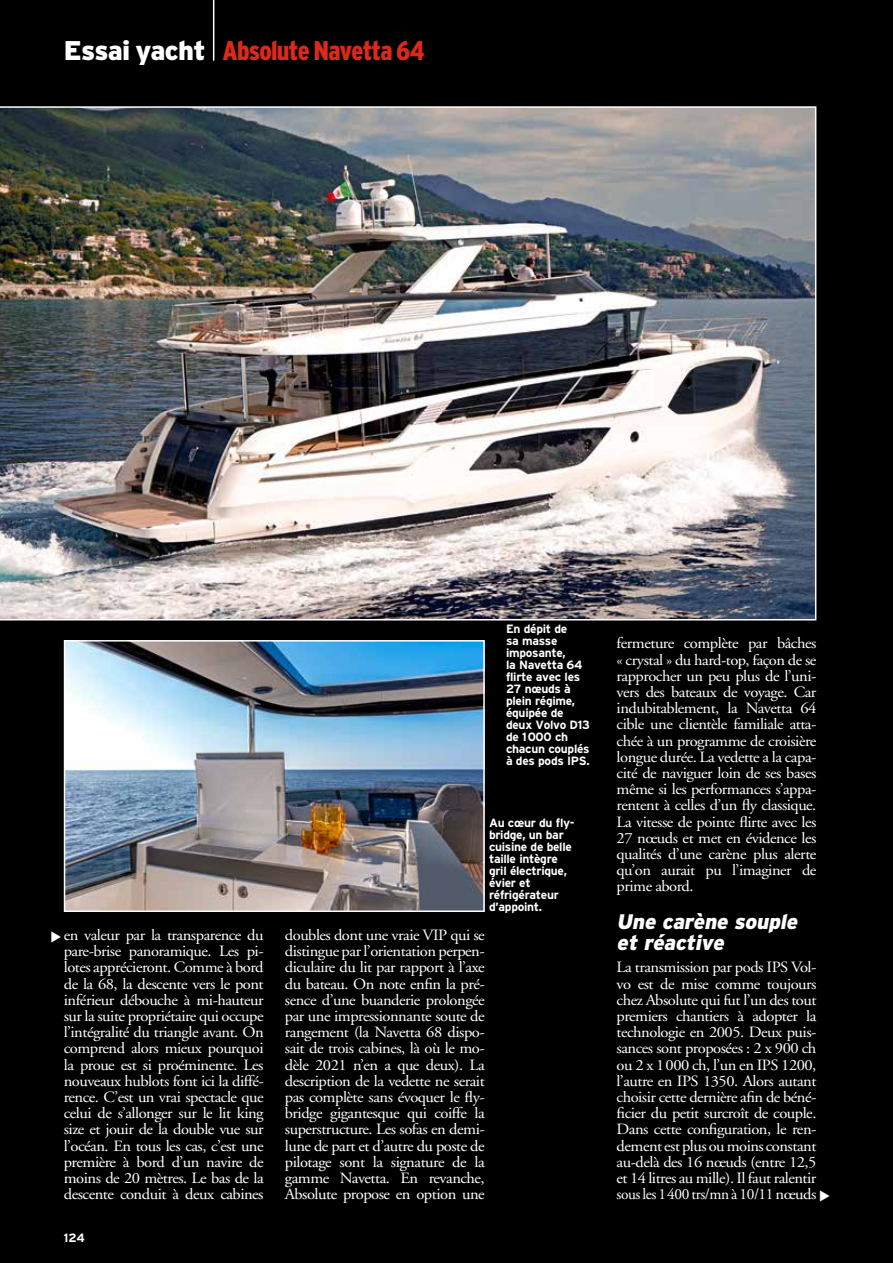
<style>
.page{position:relative;width:893px;height:1263px;background:#000}
.page>*{position:absolute;margin:0;border:0;box-sizing:border-box;transform-origin:0 0}
.t1{font:900 condensed 27px "Interstate";letter-spacing:-.03em;color:#dc291a}
.t2{font:italic 900 21px/21px "Interstate";color:#fff}
.t3{font:15.6px/16.2px "Adobe Garamond";letter-spacing:-.03em;color:#fff;text-align:justify;scale:1.05 1}
.t4{font:700 12px/12px "Interstate";letter-spacing:-.025em;color:#fff}
.s1{font-stretch:normal;color:#fff}
</style>
<div class="page">
<img style="left:0;top:106px;width:816px;height:514px">
<img style="left:67px;top:643px;width:415px;height:266px">
<div style="left:64px;top:640px;width:421px;height:272px;border:2px solid #fff"></div>
<hr style="left:213px;top:0;width:1px;height:61px;background:#fff">
<h1 class="t1" style="left:64px;top:36px;width:362px"><span class="s1">Essai yacht</span> Absolute Navetta 64</h1>
<p class="t4" style="left:506px;top:623px;width:85px">En dépit de<br>sa masse imposante,<br>la Navetta 64 flirte avec les<br>27 nœuds à plein régime, équipée de deux Volvo D13 de 1000 ch chacun couplés à des pods IPS.</p>
<p class="t4" style="left:489px;top:817px;width:87px">Au cœur du fly&shy;bridge, un bar cuisine de belle taille intègre gril électrique, évier et réfrigérateur d’appoint.</p>
<p class="t3" style="left:64px;top:927px;width:192px">en valeur par la transparence du pare-brise panoramique. Les pi&shy;lotes apprécieront. Comme à bord de la 68, la descente vers le pont inférieur débouche à mi-hauteur sur la suite propriétaire qui occupe l’intégralité du triangle avant. On comprend alors mieux pourquoi la proue est si proéminente. Les nouveaux hublots font ici la diffé&shy;rence. C’est un vrai spectacle que celui de s’allonger sur le lit king size et jouir de la double vue sur l’océan. En tous les cas, c’est une première à bord d’un navire de moins de 20 mètres. Le bas de la descente conduit à deux cabines</p>
<p class="t3" style="left:285px;top:927px;width:192px">doubles dont une vraie VIP qui se distingue par l’orientation perpen&shy;diculaire du lit par rapport à l’axe du bateau. On note enfin la pré&shy;sence d’une buanderie prolongée par une impressionnante soute de rangement (la Navetta 68 dispo&shy;sait de trois cabines, là où le mo&shy;dèle 2021 n’en a que deux). La description de la vedette ne serait pas complète sans évoquer le fly&shy;bridge gigantesque qui coiffe la superstructure. Les sofas en demi&shy;lune de part et d’autre du poste de pilotage sont la signature de la gamme Navetta. En revanche, Absolute propose en option une</p>
<p class="t4" style="left:64px;top:1231px;width:23px">124</p>
<p class="t3" style="left:617px;top:636px;width:192px">fermeture complète par bâches « crystal » du hard-top, façon de se rapprocher un peu plus de l’uni&shy;vers des bateaux de voyage. Car indubitablement, la Navetta 64 cible une clientèle familiale atta&shy;chée à un programme de croisière longue durée. La vedette a la capa&shy;cité de naviguer loin de ses bases même si les performances s’appa&shy;rentent à celles d’un fly classique.<br>La vitesse de pointe flirte avec les 27 nœuds et met en évidence les qualités d’une carène plus alerte qu’on aurait pu l’imaginer de prime abord.</p>
<h2 class="t2" style="left:617px;top:910px;width:186px">Une carène souple et réactive</h2>
<p class="t3" style="left:617px;top:960px;width:192px">La transmission par pods IPS Vol&shy;vo est de mise comme toujours chez Absolute qui fut l’un des tout premiers chantiers à adopter la technologie en 2005. Deux puis&shy;sances sont proposées : 2 x 900 ch ou 2 x 1000 ch, l’un en IPS 1200, l’autre en IPS 1350. Alors autant choisir cette dernière afin de béné&shy;ficier du petit surcroît de couple.<br>Dans cette configuration, le ren&shy;dement est plus ou moins constant au-delà des 16 nœuds (entre 12,5 et 14 litres au mille). Il faut ralentir sous les 1400 trs/mn à 10/11 nœuds</p>
</div>
